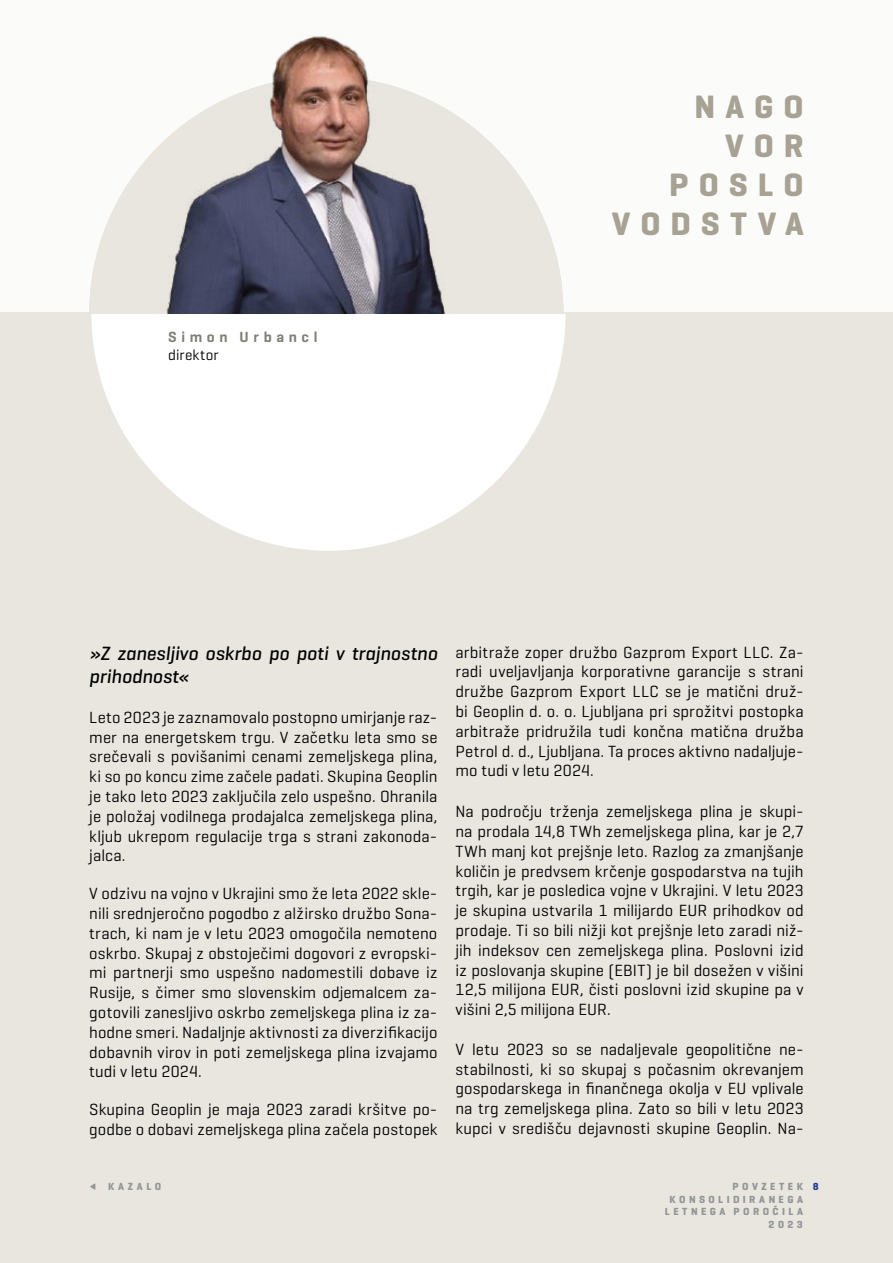
<style>
.page{position:relative;width:893px;height:1263px;background:#fbfbfa}
.page>*{position:absolute;margin:0;border:0;box-sizing:border-box;transform-origin:0 0}
.t1{font:700 33px/39px "Geogrotesque";letter-spacing:.305em;color:#a7a293;text-align:right}
.t2{font:italic 500 19.5px/23.4px "Geogrotesque";color:#000}
.t3{font:16.5px/19.8px "Geogrotesque";letter-spacing:.005em;color:#000;text-align:justify}
.t4{font:600 15px "Geogrotesque";letter-spacing:.31em;color:#817e73}
.t5{font:15px "Geogrotesque";letter-spacing:.01em;color:#000}
.t6{font:700 10.5px/12.6px "Geogrotesque";letter-spacing:.33em;color:#939597;text-align:right}
.t7{font:700 10.5px "Geogrotesque";color:#213f99}
.s1{font-size:19.5px}
</style>
<div class="page">
<div style="left:0;top:313px;width:893px;height:950px;background:#e9e6e0"></div>
<svg style="left:91px;top:314px;width:475px;height:237px;fill:#fff"></svg>
<svg style="left:89px;top:114px;width:474px;height:199px;fill:#e9e6e0"></svg>
<img style="left:159px;top:36px;width:296px;height:278px">
<p class="t4" style="left:168px;top:327px;width:151px">Simon Urbancl</p>
<p class="t5" style="left:168px;top:345px;width:52px">direktor</p>
<h1 class="t1" style="left:612px;top:87px;width:193px">NAGO<br>VOR<br>POSLO<br>VODSTVA</h1>
<p class="t2" style="left:89px;top:641px;width:350px">»Z zanesljivo oskrbo po poti v trajnostno prihodnost«</p>
<p class="t3" style="left:89px;top:707px;width:350px">Leto 2023 je zaznamovalo postopno umirjanje raz&shy;mer na energetskem trgu. V začetku leta smo se srečevali s povišanimi cenami zemeljskega plina, ki so po koncu zime začele padati. Skupina Geoplin je tako leto 2023 zaključila zelo uspešno. Ohranila je položaj vodilnega prodajalca zemeljskega plina, kljub ukrepom regulacije trga s strani zakonoda&shy;jalca.</p>
<p class="t3" style="left:89px;top:883px;width:350px">V odzivu na vojno v Ukrajini smo že leta 2022 skle&shy;nili srednjeročno pogodbo z alžirsko družbo Sona&shy;trach, ki nam je v letu 2023 omogočila nemoteno oskrbo. Skupaj z obstoječimi dogovori z evropski&shy;mi partnerji smo uspešno nadomestili dobave iz Rusije, s čimer smo slovenskim odjemalcem za&shy;gotovili zanesljivo oskrbo zemeljskega plina iz za&shy;hodne smeri. Nadaljnje aktivnosti za diverzifikacijo dobavnih virov in poti zemeljskega plina izvajamo tudi v letu 2024.</p>
<p class="t3" style="left:89px;top:1099px;width:350px">Skupina Geoplin je maja 2023 zaradi kršitve po&shy;godbe o dobavi zemeljskega plina začela postopek</p>
<p class="t3" style="left:455px;top:641px;width:350px">arbitraže zoper družbo Gazprom Export LLC. Za&shy;radi uveljavljanja korporativne garancije s strani družbe Gazprom Export LLC se je matični druž&shy;bi Geoplin d. o. o. Ljubljana pri sprožitvi postopka arbitraže pridružila tudi končna matična družba Petrol d. d., Ljubljana. Ta proces aktivno nadaljuje&shy;mo tudi v letu 2024.</p>
<p class="t3" style="left:455px;top:801px;width:350px">Na področju trženja zemeljskega plina je skupi&shy;na prodala 14,8 TWh zemeljskega plina, kar je 2,7<br>TWh manj kot prejšnje leto. Razlog za zmanjšanje količin je predvsem krčenje gospodarstva na tujih trgih, kar je posledica vojne v Ukrajini. V letu 2023 je skupina ustvarila 1 milijardo EUR prihodkov od prodaje. Ti so bili nižji kot prejšnje leto zaradi niž&shy;jih indeksov cen zemeljskega plina. Poslovni izid iz poslovanja skupine (EBIT) je bil dosežen v višini 12,5 milijona EUR, čisti poslovni izid skupine pa v višini 2,5 milijona EUR.</p>
<p class="t3" style="left:455px;top:1039px;width:350px">V letu 2023 so se nadaljevale geopolitične ne&shy;stabilnosti, ki so skupaj s počasnim okrevanjem gospodarskega in finančnega okolja v EU vplivale na trg zemeljskega plina. Zato so bili v letu 2023 kupci v središču dejavnosti skupine Geoplin. Na-</p>
<p class="t6" style="left:89px;top:1180px;width:73px"><span class="s1">∑</span> KAZALO</p>
<p class="t7" style="left:813px;top:1180px;width:7px">8</p>
<p class="t6" style="left:665px;top:1180px;width:140px">POVZETEK<br>KONSOLIDIRANEGA<br>LETNEGA POROČILA<br>2023</p>
</div>
